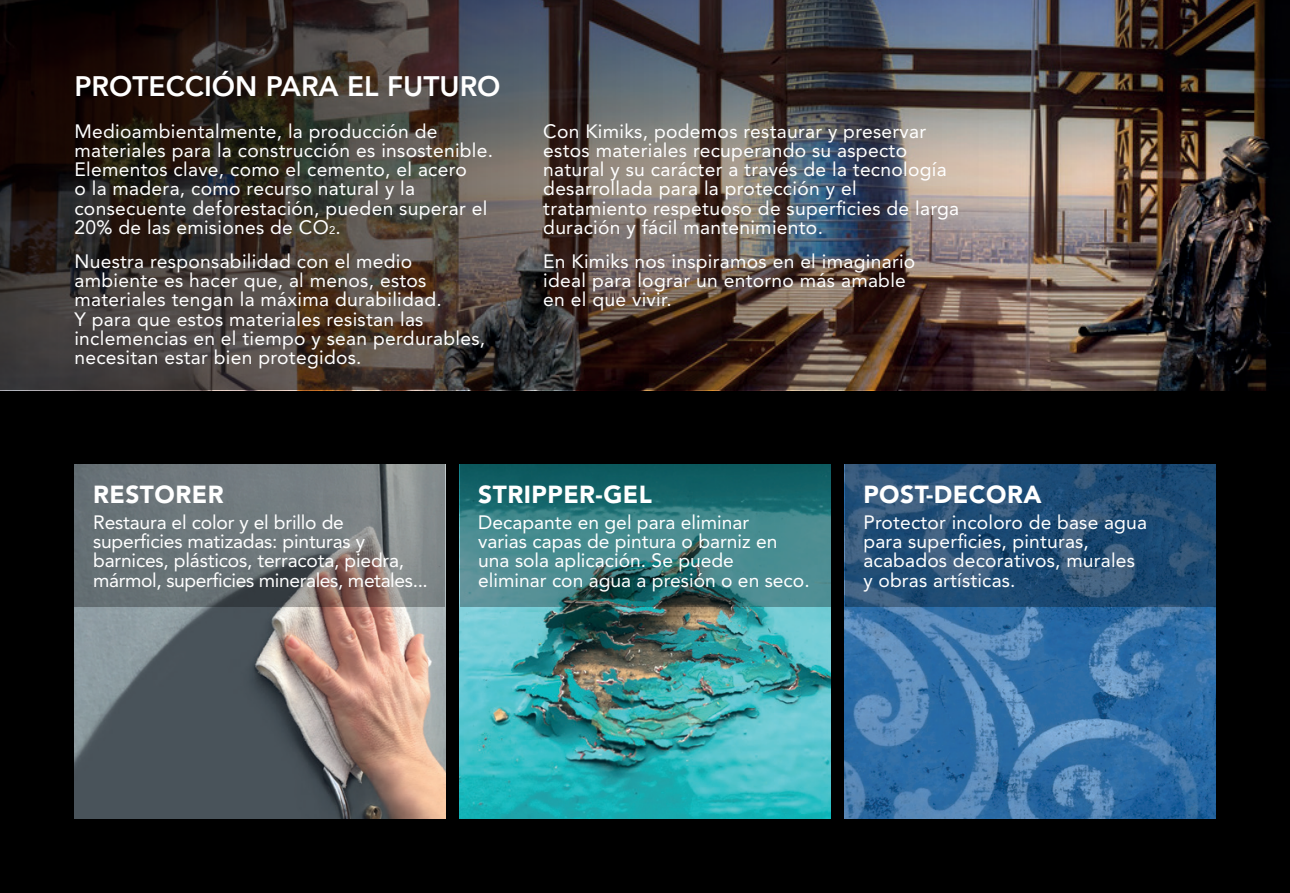
<style>
.page{position:relative;width:1290px;height:893px;background:#000}
.page>*{position:absolute;margin:0;border:0;box-sizing:border-box;transform-origin:0 0}
.t1{font:800 28px "Avenir LT Std";color:#fff}
.t2{font:900 24.5px "Avenir LT Std";letter-spacing:.02em;color:#fff}
.t3{font:19.25px/19.2px "Avenir LT Std";letter-spacing:.015em;color:#fff}
.t4{font:19.25px/19.2px "Avenir LT Std";letter-spacing:-.01em;color:#fff}
.s1{font-size:11.2px}
</style>
<div class="page">
<img style="left:1167px;top:0;width:123px;height:390px">
<img style="left:0;top:0;width:1167px;height:390px">
<img style="left:74px;top:607px;width:371px;height:212px">
<img style="left:845px;top:607px;width:370px;height:212px">
<svg style="left:74px;top:464px;width:371px;height:143px;background:#717779"></svg>
<svg style="left:845px;top:464px;width:370px;height:143px;background:#254f75"></svg>
<img style="left:459px;top:607px;width:371px;height:212px">
<svg style="left:459px;top:464px;width:371px;height:143px;background:#33777b"></svg>
<h1 class="t1" style="left:74px;top:69px;width:428px">PROTECCIÓN PARA EL FUTURO</h1>
<p class="t3" style="left:74px;top:121px;width:420px">Medioambientalmente, la producción de materiales para la construcción es insostenible.<br>Elementos clave, como el cemento, el acero<br>o la madera, como recurso natural y la consecuente deforestación, pueden superar el 20% de las emisiones de CO<span class="s1">2</span>.</p>
<p class="t3" style="left:74px;top:252px;width:412px">Nuestra responsabilidad con el medio ambiente es hacer que, al menos, estos materiales tengan la máxima durabilidad.<br>Y para que estos materiales resistan las inclemencias en el tiempo y sean perdurables, necesitan estar bien protegidos.</p>
<p class="t3" style="left:543px;top:121px;width:417px">Con Kimiks, podemos restaurar y preservar estos materiales recuperando su aspecto natural y su carácter a través de la tecnología desarrollada para la protección y el tratamiento respetuoso de superficies de larga duración y fácil mantenimiento.</p>
<p class="t3" style="left:543px;top:252px;width:374px">En Kimiks nos inspiramos en el imaginario ideal para lograr un entorno más amable en el que vivir.</p>
<p class="t2" style="left:93px;top:479px;width:132px">RESTORER</p>
<p class="t4" style="left:93px;top:513px;width:336px">Restaura el color y el brillo de superficies matizadas: pinturas y barnices, plásticos, terracota, piedra, mármol, superficies minerales, metales...</p>
<p class="t2" style="left:478px;top:479px;width:175px">STRIPPER-GEL</p>
<p class="t3" style="left:478px;top:513px;width:333px">Decapante en gel para eliminar<br>varias capas de pintura o barniz en una sola aplicación. Se puede<br>eliminar con agua a presión o en seco.</p>
<p class="t2" style="left:863px;top:479px;width:180px">POST-DECORA</p>
<p class="t3" style="left:863px;top:513px;width:285px">Protector incoloro de base agua para superficies, pinturas, acabados decorativos, murales y obras artísticas.</p>
</div>
